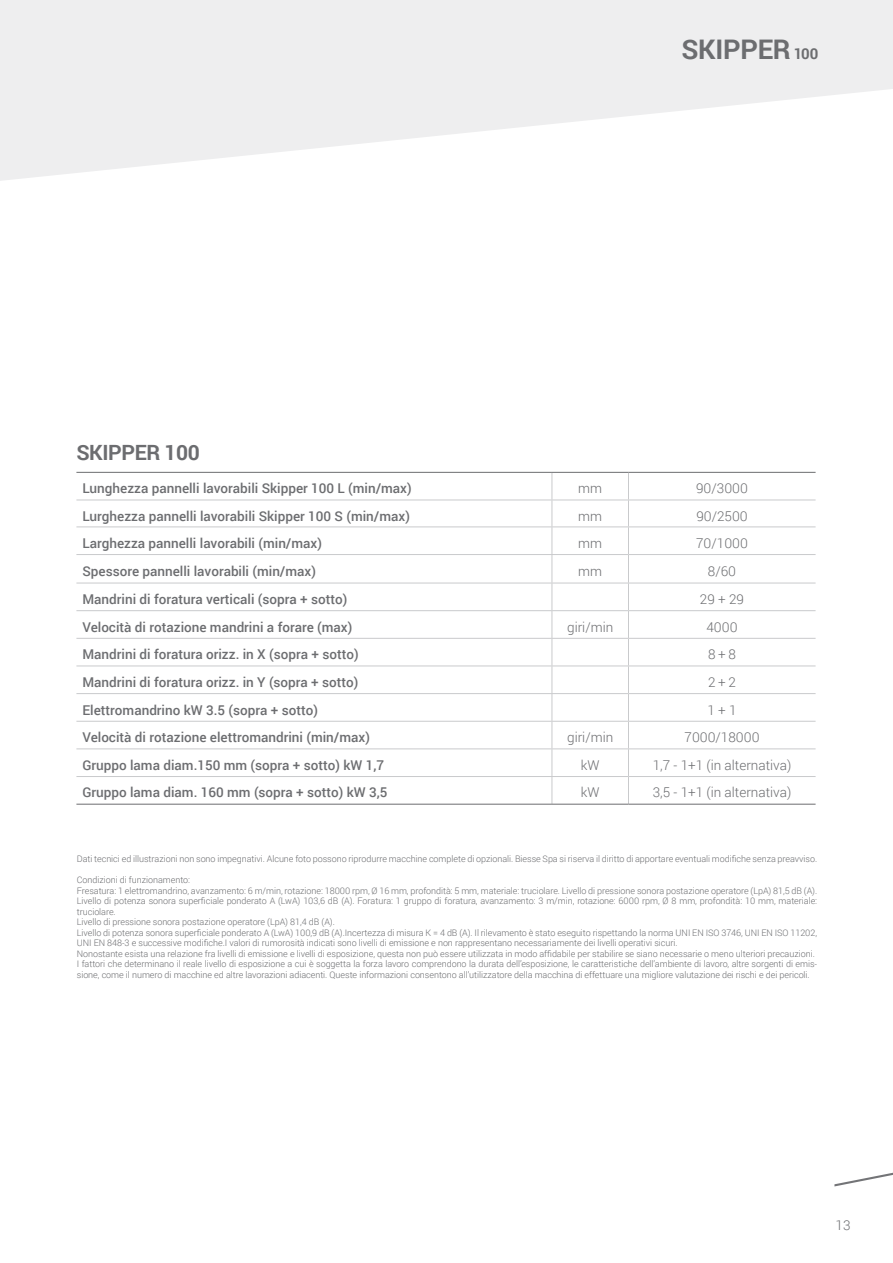
<style>
.page{position:relative;width:893px;height:1263px;background:#fff}
.page>*{position:absolute;margin:0;border:0;box-sizing:border-box;transform-origin:0 0}
.t1{font:700 27px "Roboto";letter-spacing:-.01em;color:#6c6d70}
.t2{font:700 21px "Roboto";letter-spacing:-.02em;color:#6c6d70}
.t3{font:500 13.5px "Roboto";color:#6c6d70}
.TABELLE_Testo_altre{font:300 13.5px "Roboto";color:#6c6d70}
.DATI_Tecnici{font:300 9px/10.5px "Roboto";letter-spacing:-.005em;color:#6c6d70}
.s1{font-size:15px}
</style>
<div class="page">
<svg style="left:834px;top:1172px;width:59px;height:14px"></svg>
<svg style="left:0;top:0;width:893px;height:181px;fill:#eeeeef"></svg>
<svg style="left:76px;top:473px;width:552px;height:331px"></svg>
<hr style="left:76px;top:500px;width:476px;height:1px;background:#c9cacc">
<hr style="left:552px;top:500px;width:76px;height:1px;background:#c9cacc">
<hr style="left:628px;top:500px;width:188px;height:1px;background:#c9cacc">
<hr style="left:76px;top:526px;width:476px;height:1px;background:#c9cacc">
<hr style="left:552px;top:526px;width:76px;height:1px;background:#c9cacc">
<hr style="left:628px;top:526px;width:188px;height:1px;background:#c9cacc">
<hr style="left:76px;top:554px;width:476px;height:1px;background:#c9cacc">
<hr style="left:552px;top:554px;width:76px;height:1px;background:#c9cacc">
<hr style="left:628px;top:554px;width:188px;height:1px;background:#c9cacc">
<hr style="left:76px;top:583px;width:476px;height:1px;background:#c9cacc">
<hr style="left:552px;top:583px;width:76px;height:1px;background:#c9cacc">
<hr style="left:628px;top:583px;width:188px;height:1px;background:#c9cacc">
<hr style="left:76px;top:638px;width:476px;height:1px;background:#c9cacc">
<hr style="left:552px;top:638px;width:76px;height:1px;background:#c9cacc">
<hr style="left:628px;top:638px;width:188px;height:1px;background:#c9cacc">
<hr style="left:76px;top:666px;width:476px;height:1px;background:#c9cacc">
<hr style="left:552px;top:666px;width:76px;height:1px;background:#c9cacc">
<hr style="left:628px;top:666px;width:188px;height:1px;background:#c9cacc">
<hr style="left:76px;top:693px;width:476px;height:1px;background:#c9cacc">
<hr style="left:552px;top:693px;width:76px;height:1px;background:#c9cacc">
<hr style="left:628px;top:693px;width:188px;height:1px;background:#c9cacc">
<hr style="left:76px;top:721px;width:476px;height:1px;background:#c9cacc">
<hr style="left:552px;top:721px;width:76px;height:1px;background:#c9cacc">
<hr style="left:628px;top:721px;width:188px;height:1px;background:#c9cacc">
<hr style="left:76px;top:748px;width:476px;height:1px;background:#c9cacc">
<hr style="left:552px;top:748px;width:76px;height:1px;background:#c9cacc">
<hr style="left:628px;top:748px;width:188px;height:1px;background:#c9cacc">
<hr style="left:76px;top:776px;width:476px;height:1px;background:#c9cacc">
<hr style="left:552px;top:776px;width:76px;height:1px;background:#c9cacc">
<hr style="left:628px;top:776px;width:188px;height:1px;background:#c9cacc">
<svg style="left:552px;top:473px;width:1px;height:331px"></svg>
<svg style="left:628px;top:473px;width:1px;height:331px"></svg>
<hr style="left:76px;top:472px;width:476px;height:1px;background:#6c6d70">
<hr style="left:552px;top:472px;width:76px;height:1px;background:#6c6d70">
<hr style="left:628px;top:472px;width:188px;height:1px;background:#6c6d70">
<hr style="left:76px;top:804px;width:476px;height:1px;background:#6c6d70">
<hr style="left:552px;top:804px;width:76px;height:1px;background:#6c6d70">
<hr style="left:628px;top:804px;width:188px;height:1px;background:#6c6d70">
<hr style="left:76px;top:610px;width:476px;height:1px;background:#c9cacc">
<hr style="left:552px;top:610px;width:76px;height:1px;background:#c9cacc">
<hr style="left:628px;top:610px;width:188px;height:1px;background:#c9cacc">
<p class="t1" style="left:681px;top:30px;width:138px">SKIPPER <span class="s1">100</span></p>
<p class="t2" style="left:76px;top:438px;width:125px">SKIPPER 100</p>
<p class="t3" style="left:82px;top:479px;width:331px">Lunghezza pannelli lavorabili Skipper 100 L (min/max)</p>
<p class="TABELLE_Testo_altre" style="left:578px;top:479px;width:25px">mm</p>
<p class="TABELLE_Testo_altre" style="left:696px;top:479px;width:53px">90/3000</p>
<p class="t3" style="left:82px;top:506px;width:329px">Lurghezza pannelli lavorabili Skipper 100 S (min/max)</p>
<p class="TABELLE_Testo_altre" style="left:578px;top:506px;width:25px">mm</p>
<p class="TABELLE_Testo_altre" style="left:696px;top:506px;width:53px">90/2500</p>
<p class="t3" style="left:82px;top:533px;width:241px">Larghezza pannelli lavorabili (min/max)</p>
<p class="TABELLE_Testo_altre" style="left:578px;top:534px;width:25px">mm</p>
<p class="TABELLE_Testo_altre" style="left:696px;top:534px;width:53px">70/1000</p>
<p class="t3" style="left:82px;top:562px;width:235px">Spessore pannelli lavorabili (min/max)</p>
<p class="TABELLE_Testo_altre" style="left:578px;top:562px;width:25px">mm</p>
<p class="TABELLE_Testo_altre" style="left:708px;top:562px;width:30px">8/60</p>
<p class="t3" style="left:82px;top:590px;width:266px">Mandrini di foratura verticali (sopra + sotto)</p>
<p class="TABELLE_Testo_altre" style="left:700px;top:590px;width:46px">29 + 29</p>
<p class="t3" style="left:82px;top:617px;width:271px">Velocità di rotazione mandrini a forare (max)</p>
<p class="TABELLE_Testo_altre" style="left:567px;top:617px;width:48px">giri/min</p>
<p class="TABELLE_Testo_altre" style="left:706px;top:617px;width:33px">4000</p>
<p class="t3" style="left:82px;top:645px;width:278px">Mandrini di foratura orizz. in X (sopra + sotto)</p>
<p class="TABELLE_Testo_altre" style="left:708px;top:645px;width:30px">8 + 8</p>
<p class="t3" style="left:82px;top:672px;width:278px">Mandrini di foratura orizz. in Y (sopra + sotto)</p>
<p class="TABELLE_Testo_altre" style="left:708px;top:673px;width:30px">2 + 2</p>
<p class="t3" style="left:82px;top:700px;width:237px">Elettromandrino kW 3.5 (sopra + sotto)</p>
<p class="TABELLE_Testo_altre" style="left:707px;top:700px;width:31px">1 + 1</p>
<p class="t3" style="left:82px;top:728px;width:289px">Velocità di rotazione elettromandrini (min/max)</p>
<p class="TABELLE_Testo_altre" style="left:567px;top:728px;width:48px">giri/min</p>
<p class="TABELLE_Testo_altre" style="left:684px;top:728px;width:77px">7000/18000</p>
<p class="t3" style="left:82px;top:755px;width:303px">Gruppo lama diam.150 mm (sopra + sotto) kW 1,7</p>
<p class="TABELLE_Testo_altre" style="left:581px;top:756px;width:20px">kW</p>
<p class="TABELLE_Testo_altre" style="left:653px;top:756px;width:140px">1,7 - 1+1 (in alternativa)</p>
<p class="t3" style="left:82px;top:783px;width:307px">Gruppo lama diam. 160 mm (sopra + sotto) kW 3,5</p>
<p class="TABELLE_Testo_altre" style="left:581px;top:783px;width:20px">kW</p>
<p class="TABELLE_Testo_altre" style="left:653px;top:783px;width:140px">3,5 - 1+1 (in alternativa)</p>
<p class="DATI_Tecnici" style="left:77px;top:854px;width:742px">Dati tecnici ed illustrazioni non sono impegnativi. Alcune foto possono riprodurre macchine complete di opzionali. Biesse Spa si riserva il diritto di apportare eventuali modifiche senza preavviso.</p>
<p class="DATI_Tecnici" style="left:77px;top:875px;width:115px">Condizioni di funzionamento:</p>
<p class="DATI_Tecnici" style="left:77px;top:885px;width:742px">Fresatura: 1 elettromandrino, avanzamento: 6 m/min, rotazione: 18000 rpm, Ø 16 mm, profondità: 5 mm, materiale: truciolare. Livello di pressione sonora postazione operatore (LpA) 81,5 dB (A).</p>
<p class="DATI_Tecnici" style="left:77px;top:896px;width:742px">Livello di potenza sonora superficiale ponderato A (LwA) 103,6 dB (A). Foratura: 1 gruppo di foratura, avanzamento: 3 m/min, rotazione: 6000 rpm, Ø 8 mm, profondità: 10 mm, materiale: truciolare.</p>
<p class="DATI_Tecnici" style="left:77px;top:917px;width:260px">Livello di pressione sonora postazione operatore (LpA) 81,4 dB (A).</p>
<p class="DATI_Tecnici" style="left:77px;top:927px;width:742px">Livello di potenza sonora superficiale ponderato A (LwA) 100,9 dB (A).Incertezza di misura K = 4 dB (A). Il rilevamento è stato eseguito rispettando la norma UNI EN ISO 3746, UNI EN ISO 11202,<br>UNI EN 848-3 e successive modifiche.I valori di rumorosità indicati sono livelli di emissione e non rappresentano necessariamente dei livelli operativi sicuri.</p>
<p class="DATI_Tecnici" style="left:77px;top:948px;width:739px">Nonostante esista una relazione fra livelli di emissione e livelli di esposizione, questa non può essere utilizzata in modo affidabile per stabilire se siano necessarie o meno ulteriori precauzioni.</p>
<p class="DATI_Tecnici" style="left:77px;top:959px;width:742px">I fattori che determinano il reale livello di esposizione a cui è soggetta la forza lavoro comprendono la durata dell’esposizione, le caratteristiche dell’ambiente di lavoro, altre sorgenti di emis&shy;sione, come il numero di macchine ed altre lavorazioni adiacenti. Queste informazioni consentono all’utilizzatore della macchina di effettuare una migliore valutazione dei rischi e dei pericoli.</p>
<p class="TABELLE_Testo_altre" style="left:836px;top:1215px;width:16px">13</p>
</div>
